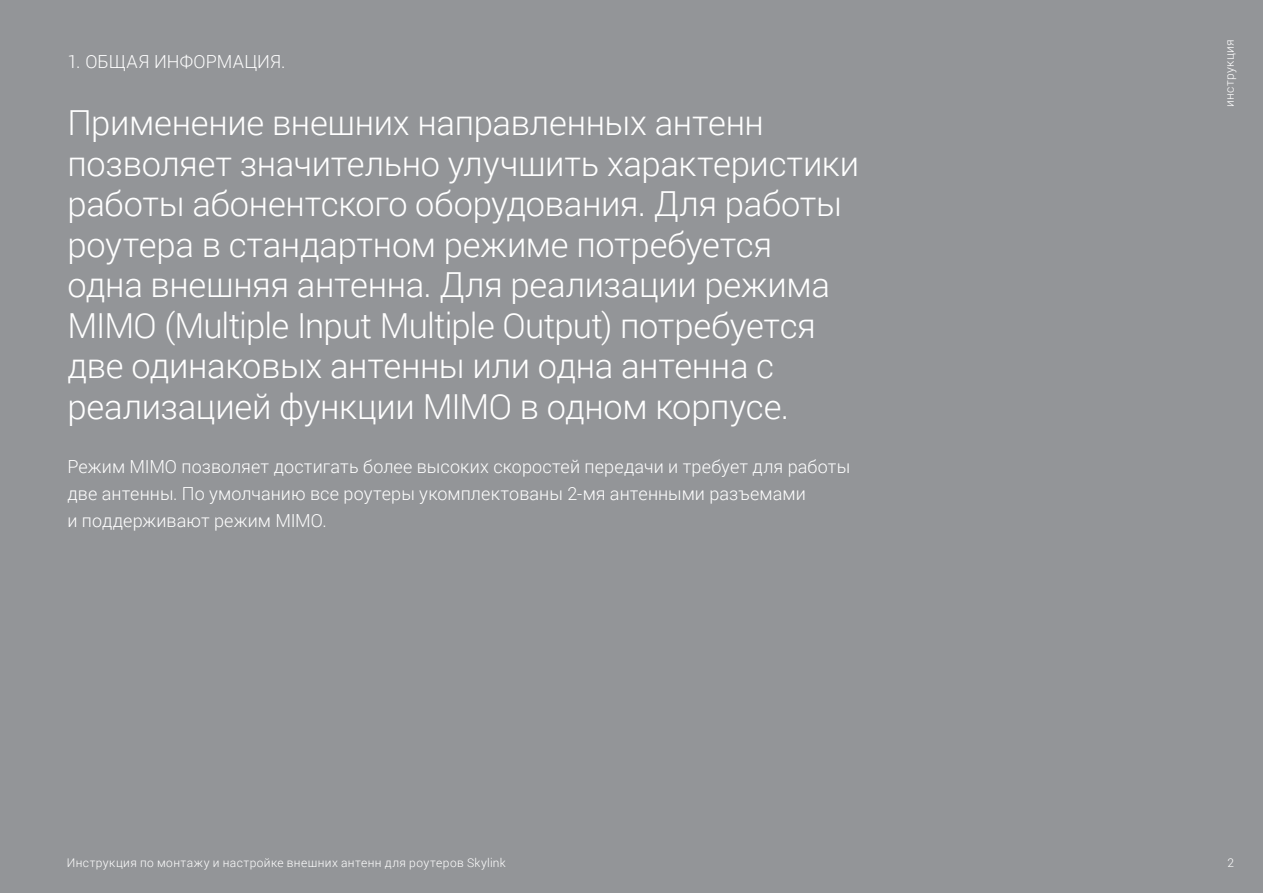
<style>
.page{position:relative;width:1263px;height:893px;background:#939598}
.page>*{position:absolute;margin:0;border:0;box-sizing:border-box;transform-origin:0 0}
.t1{font:300 34.5px/40.5px "Roboto";letter-spacing:-.01em;color:#fff}
.t2{font:300 18px/27px "Roboto";letter-spacing:.005em;color:#fff}
.t3{font:300 12px "Roboto";letter-spacing:.035em;color:#fff}
</style>
<div class="page">
<p class="t2" style="left:67px;top:48px;width:219px">1. ОБЩАЯ ИНФОРМАЦИЯ.</p>
<p class="t1" style="left:67px;top:103px;width:793px">Применение внешних направленных антенн позволяет значительно улучшить характеристики работы абонентского оборудования. Для работы роутера в стандартном режиме потребуется<br>одна внешняя антенна. Для реализации режима MIMO (Multiple Input Multiple Output) потребуется две одинаковых антенны или одна антенна с реализацией функции MIMO в одном корпусе.</p>
<p class="t2" style="left:67px;top:453px;width:784px">Режим MIMO позволяет достигать более высоких скоростей передачи и требует для работы две антенны. По умолчанию все роутеры укомплектованы 2-мя антенными разъемами<br>и поддерживают режим MIMO.</p>
<p class="t3" style="left:1223px;top:107px;width:70px;rotate:-90deg">инструкция</p>
<p class="t3" style="left:67px;top:856px;width:440px">Инструкция по монтажу и настройке внешних антенн для роутеров Skylink</p>
<p class="t3" style="left:1227px;top:856px;width:8px">2</p>
</div>
